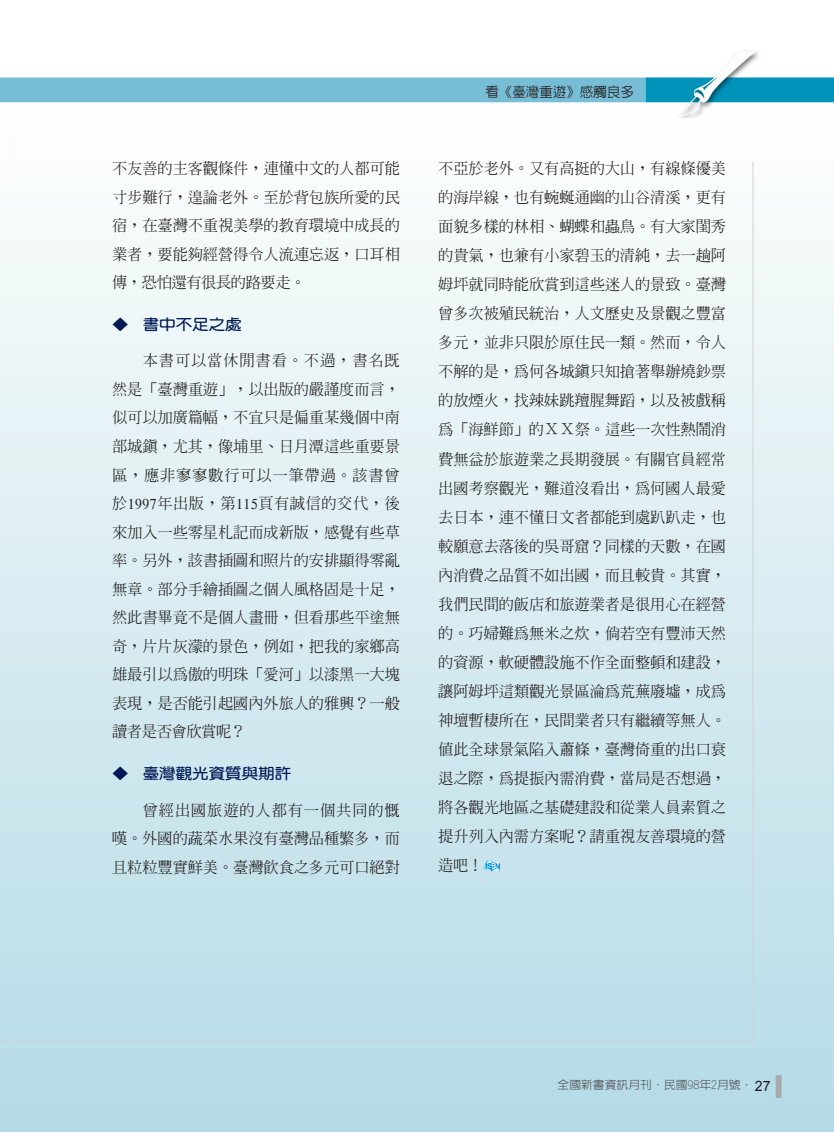
<style>
.page{position:relative;width:834px;height:1132px;background:#fff}
.page>*{position:absolute;margin:0;border:0;box-sizing:border-box;transform-origin:0 0}
._04-內文{font:500 15.3px/29px "AR Ming B5";letter-spacing:-.01em;color:#231f20;text-align:justify}
._05-標{font:700 14.85px "AR Yuan B5";color:#001954;scale:1.11 1}
._08-書眉-灰{font:500 13.5px "AR New Hei B5";color:#231f20}
.t1{font:500 11.25px "AR New Hei B5";color:#57585a;scale:1.05 1}
.s1{font-family:"Times";font-weight:400}
.s2{font-family:"Arial";font-weight:400;font-size:14.25px;color:#231f20}
</style>
<div class="page">
<svg style="left:0;top:238px;width:13px;height:893px;background:#d4e9ef"></svg>
<svg style="left:0;top:1040px;width:13px;height:1px"></svg>
<div style="left:13px;top:0;width:820px;height:1130px;background:linear-gradient(to bottom,#f8fcfb,#badde8)"></div>
<div style="left:775px;top:1074px;width:6px;height:23px;background:#a8a9ad"></div>
<hr style="left:13px;top:1040px;width:740px;height:1px;background:#d1d2d4">
<hr style="left:752px;top:162px;width:1px;height:878px;background:#d1d2d4">
<img style="left:483px;top:859px;width:17px;height:13px">
<p class="_04-內文" style="left:112px;top:154px;width:289px;line-height:28.5px">不友善的主客觀條件，連懂中文的人都可能寸步難行，遑論老外。至於背包族所愛的民宿，在臺灣不重視美學的教育環境中成長的業者，要能夠經營得令人流連忘返，口耳相傳，恐怕還有很長的路要走。</p>
<p class="_05-標" style="left:112px;top:317px;width:118px">◆ 書中不足之處</p>
<p class="_04-內文" style="left:112px;top:346px;width:289px;line-height:28.5px;text-indent:31px">本書可以當休閒書看。不過，書名既然是「臺灣重遊」，以出版的嚴謹度而言，似可以加廣篇幅，不宜只是偏重某幾個中南部城鎮，尤其，像埔里、日月潭這些重要景區，應非寥寥數行可以一筆帶過。該書曾於<span class="s1">1997</span>年出版，第<span class="s1">115</span>頁有誠信的交代，後來加入一些零星札記而成新版，感覺有些草率。另外，該書插圖和照片的安排顯得零亂無章。部分手繪插圖之個人風格固是十足，然此書畢竟不是個人畫冊，但看那些平塗無奇，片片灰濛的景色，例如，把我的家鄉高雄最引以為傲的明珠「愛河」以漆黑一大塊表現，是否能引起國內外旅人的雅興？一般讀者是否會欣賞呢？</p>
<p class="_05-標" style="left:112px;top:765px;width:163px">◆ 臺灣觀光資質與期許</p>
<p class="_04-內文" style="left:112px;top:795px;width:289px;line-height:28.5px;text-indent:31px">曾經出國旅遊的人都有一個共同的慨嘆。外國的蔬菜水果沒有臺灣品種繁多，而且粒粒豐實鮮美。臺灣飲食之多元可口絕對</p>
<p class="_08-書眉-灰" style="left:485px;top:85px;width:150px">看《臺灣重遊》感觸良多</p>
<p class="_04-內文" style="left:438px;top:154px;width:289px">不亞於老外。又有高挺的大山，有線條優美的海岸線，也有蜿蜒通幽的山谷清溪，更有面貌多樣的林相、蝴蝶和蟲鳥。有大家閨秀的貴氣，也兼有小家碧玉的清純，去一趟阿姆坪就同時能欣賞到這些迷人的景致。臺灣曾多次被殖民統治，人文歷史及景觀之豐富多元，並非只限於原住民一類。然而，令人不解的是，為何各城鎮只知搶著舉辦燒鈔票的放煙火，找辣妹跳羶腥舞蹈，以及被戲稱為「海鮮節」的ＸＸ祭。這些一次性熱鬧消費無益於旅遊業之長期發展。有關官員經常出國考察觀光，難道沒看出，為何國人最愛去日本，連不懂日文者都能到處趴趴走，也較願意去落後的吳哥窟？同樣的天數，在國內消費之品質不如出國，而且較貴。其實，我們民間的飯店和旅遊業者是很用心在經營的。巧婦難為無米之炊，倘若空有豐沛天然的資源，軟硬體設施不作全面整頓和建設，讓阿姆坪這類觀光景區淪為荒蕪廢墟，成為神壇暫棲所在，民間業者只有繼續等無人。值此全球景氣陷入蕭條，臺灣倚重的出口衰退之際，為提振內需消費，當局是否想過，將各觀光地區之基礎建設和從業人員素質之提升列入內需方案呢？請重視友善環境的營造吧！</p>
<p class="t1" style="left:557px;top:1078px;width:204px">全國新書資訊月刊．民國98年2月號． <span class="s2">27</span></p>
</div>
